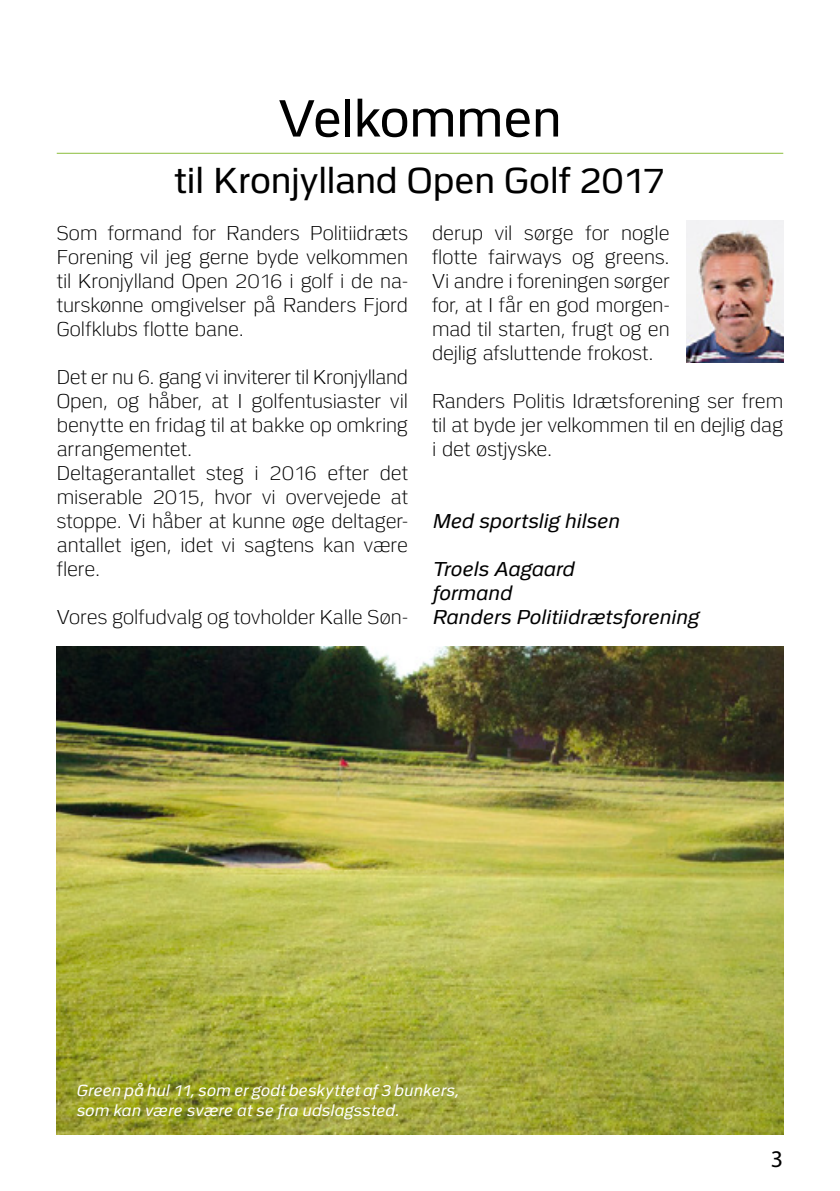
<style>
.page{position:relative;width:840px;height:1191px;background:#fff}
.page>*{position:absolute;margin:0;border:0;box-sizing:border-box;transform-origin:0 0}
.t1{font:52px "Politi";letter-spacing:-.02em;color:#000}
.t2{font:36px "Politi";letter-spacing:-.01em;color:#000}
.t3{font:24px "Myriad Pro";color:#000}
.t4{font:300 20px/24px "Politi";letter-spacing:-.005em;color:#000;text-align:justify}
.t5{font:italic 20px/24px "Politi";letter-spacing:.005em;color:#000}
.t6{font:italic 16px/20px "Politi";letter-spacing:.01em;color:#fff}
</style>
<div class="page">
<hr style="left:57px;top:153px;width:725px;height:1px;background:#8bbd3b">
<img style="left:686px;top:221px;width:96px;height:141px">
<img style="left:57px;top:646px;width:725px;height:488px">
<h1 class="t1" style="left:278px;top:90px;width:285px">Velkommen</h1>
<h2 class="t2" style="left:175px;top:160px;width:491px">til Kronjylland Open Golf 2017</h2>
<p class="t4" style="left:57px;top:221px;width:352px">Som formand for Randers Politiidræts Forening vil jeg gerne byde velkommen til Kronjylland Open 2016 i golf i de na&shy;turskønne omgivelser på Randers Fjord Golfklubs flotte bane.</p>
<p class="t4" style="left:57px;top:365px;width:352px;text-align:left">Det er nu 6. gang vi inviterer til Kronjylland Open, og håber, at I golfentusiaster vil benytte en fridag til at bakke op omkring arrangementet.<br>Deltagerantallet steg i 2016 efter det miserable 2015, hvor vi overvejede at stoppe. Vi håber at kunne øge deltager&shy;antallet igen, idet vi sagtens kan være flere.</p>
<p class="t4" style="left:57px;top:605px;width:352px">Vores golfudvalg og tovholder Kalle Søn-</p>
<p class="t4" style="left:432px;top:221px;width:239px">derup vil sørge for nogle flotte fairways og greens.<br>Vi andre i foreningen sørger for, at I får en god morgen&shy;mad til starten, frugt og en dejlig afsluttende frokost.</p>
<p class="t4" style="left:432px;top:389px;width:352px">Randers Politis Idrætsforening ser frem til at byde jer velkommen til en dejlig dag i det østjyske.</p>
<p class="t5" style="left:432px;top:509px;width:188px">Med sportslig hilsen</p>
<p class="t5" style="left:432px;top:557px;width:268px">Troels Aagaard<br>formand<br>Randers Politiidrætsforening</p>
<p class="t6" style="left:76px;top:1080px;width:384px">Green på hul 11, som er godt beskyttet af 3 bunkers, som kan være svære at se fra udslagssted.</p>
<p class="t3" style="left:770px;top:1146px;width:14px">3</p>
</div>
